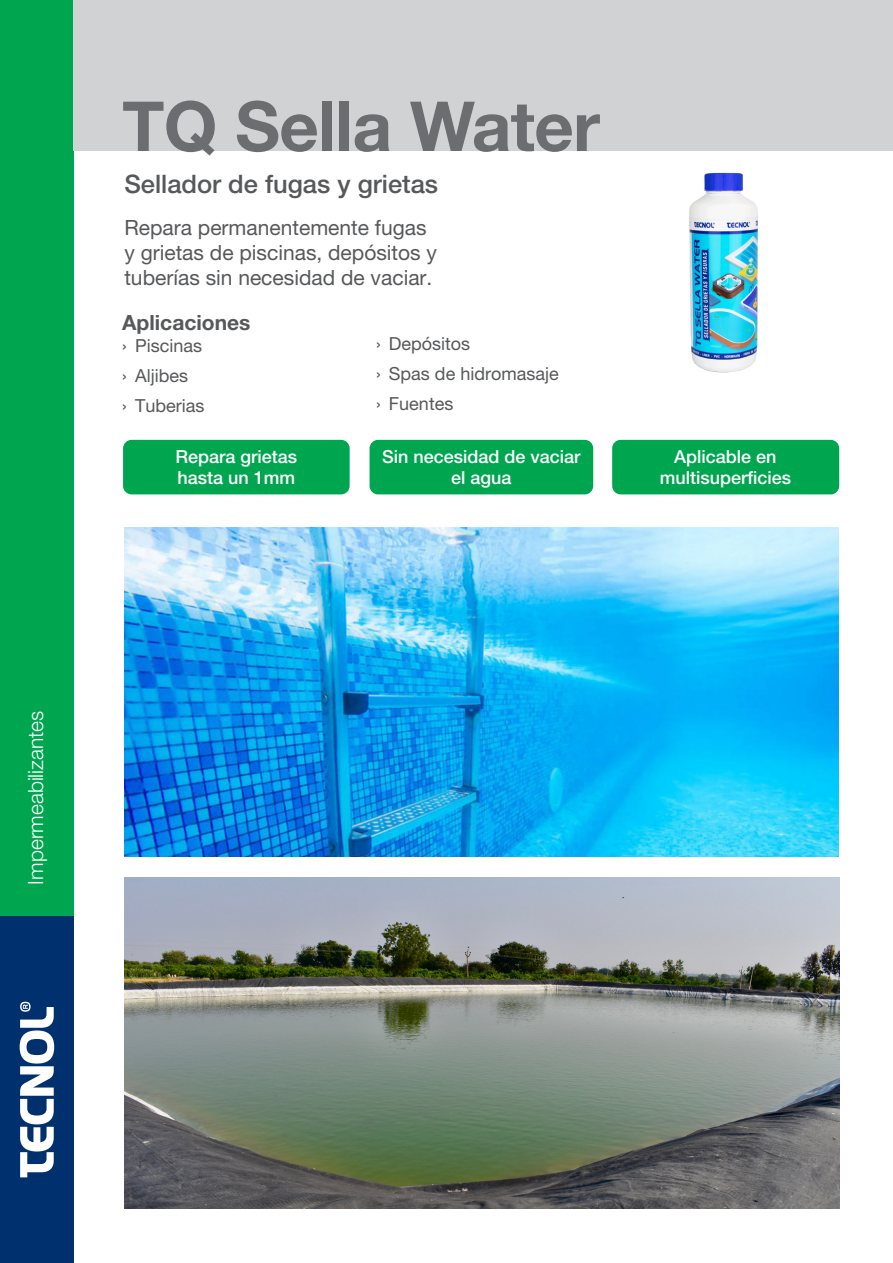
<style>
.page{position:relative;width:893px;height:1263px;background:#fff}
.page>*{position:absolute;margin:0;border:0;box-sizing:border-box;transform-origin:0 0}
.t1{font:700 69px "Helvetica Neue";letter-spacing:-.01em;color:#6c6d70}
.Descripción_esencial{font:500 25.5px "Helvetica Neue";color:#57585a}
.Descripción_esencial-2{font:21px/25.2px "Helvetica Neue LT Pro";color:#57585a}
.t2{font:300 21px "Helvetica Neue";color:#fff}
.Descripción_esencial-3{font:700 21px "Helvetica Neue LT Pro";color:#57585a}
.Pastilles{font:500 18px/21.6px "Helvetica Neue LT Pro";color:#fff;text-align:center}
.t3{font:18px "Helvetica Neue LT Pro";color:#57585a}
</style>
<div class="page">
<div style="left:0;top:0;width:74px;height:1263px;background:#00a54f"></div>
<div style="left:0;top:916px;width:74px;height:347px;background:#00306d"></div>
<svg style="left:20px;top:1002px;width:34px;height:175px"></svg>
<div style="left:74px;top:0;width:819px;height:150px;background:#d1d2d4"></div>
<img style="left:124px;top:877px;width:715px;height:332px">
<img style="left:125px;top:527px;width:714px;height:329px">
<div style="left:123px;top:440px;width:227px;height:54px;background:#00a54f;border-radius:9px"></div>
<div style="left:612px;top:440px;width:227px;height:54px;background:#00a54f;border-radius:9px"></div>
<div style="left:370px;top:440px;width:223px;height:54px;background:#00a54f;border-radius:9px"></div>
<img style="left:689px;top:172px;width:69px;height:201px">
<p class="t1" style="left:122px;top:84px;width:479px">TQ Sella Water</p>
<p class="Descripción_esencial" style="left:124px;top:168px;width:315px">Sellador de fugas y grietas</p>
<p class="Descripción_esencial-2" style="left:124px;top:214px;width:314px">Repara permanentemente fugas y grietas de piscinas, depósitos y tuberías sin necesidad de vaciar.</p>
<p class="Descripción_esencial-3" style="left:122px;top:310px;width:130px">Aplicaciones</p>
<p class="t3" style="left:122px;top:335px;width:81px">› Piscinas</p>
<p class="t3" style="left:122px;top:365px;width:67px">› Aljibes</p>
<p class="t3" style="left:122px;top:395px;width:84px">› Tuberias</p>
<p class="Pastilles" style="left:175px;top:445px;width:123px">Repara grietas</p>
<p class="Pastilles" style="left:177px;top:467px;width:119px">hasta un 1mm</p>
<p class="t3" style="left:376px;top:333px;width:96px">› Depósitos</p>
<p class="t3" style="left:376px;top:363px;width:184px">› Spas de hidromasaje</p>
<p class="t3" style="left:376px;top:393px;width:79px">› Fuentes</p>
<p class="Pastilles" style="left:382px;top:445px;width:200px">Sin necesidad de vaciar</p>
<p class="Pastilles" style="left:451px;top:467px;width:62px">el agua</p>
<p class="Pastilles" style="left:660px;top:445px;width:133px">Aplicable en multisuperficies</p>
<p class="t2" style="left:23px;top:884px;width:175px;rotate:-90deg">Impermeabilizantes</p>
</div>
